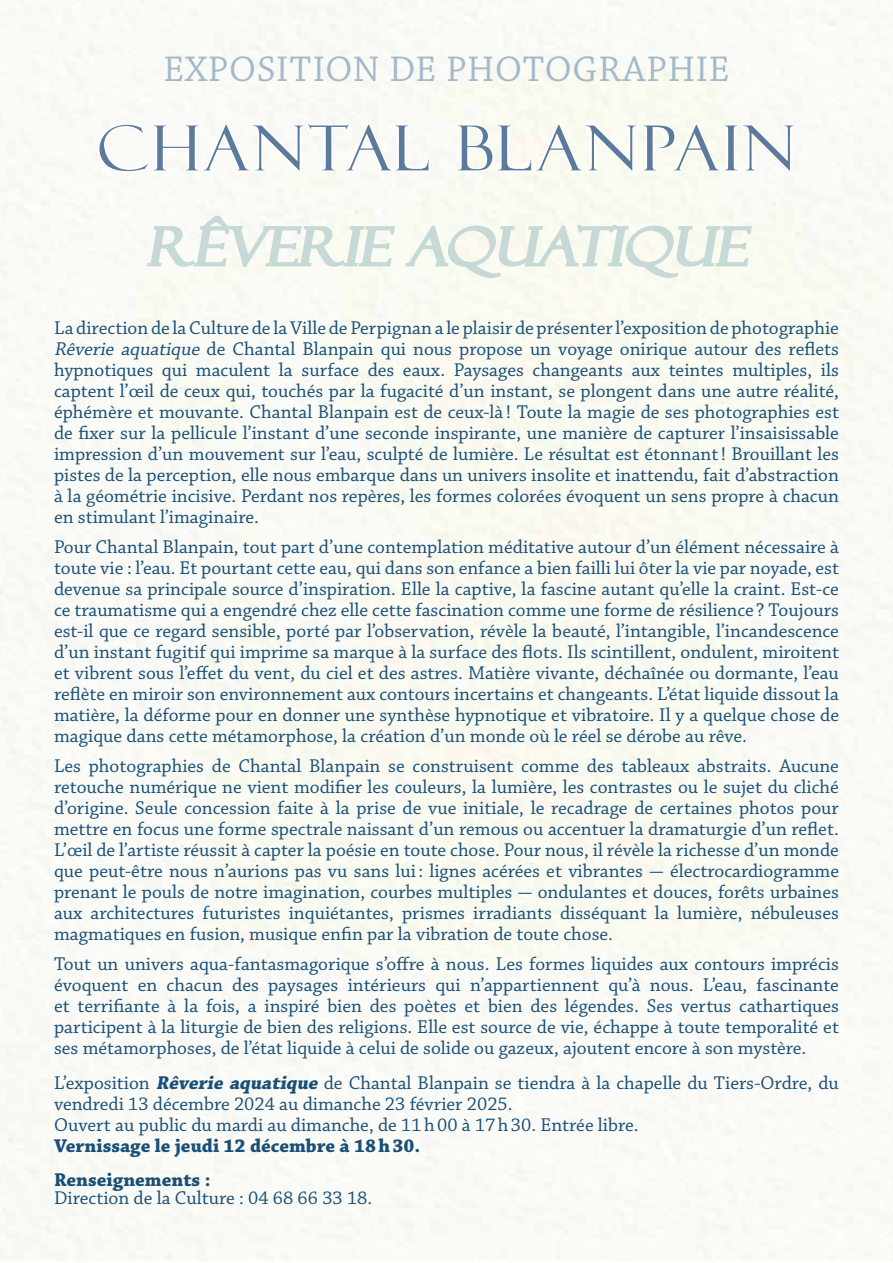
<style>
.page{position:relative;width:893px;height:1263px;background:#fff}
.page>*{position:absolute;margin:0;border:0;box-sizing:border-box;transform-origin:0 0}
.t1{font:62.4px "Felix Titling";letter-spacing:.04em;color:#5c7a9c;scale:1.07 1}
.t2{font:italic 51.75px "Felix Titling";color:#c6d9d7;scale:1.13 1}
.t3{font:37.5px "Chaparral Pro";letter-spacing:.02em;color:#a3b9c9}
.t4{font:19.5px/21px "Chaparral Pro";color:#1a4f77;text-align:justify}
.t5{font:700 19.5px/34.5px "Chaparral Pro";color:#1a4f77}
.s1{font-style:italic}
.s2{font-weight:700;font-style:italic}
</style>
<div class="page">
<svg style="left:96px;top:111px;width:335px;height:67px"></svg>
<svg style="left:455px;top:122px;width:342px;height:56px"></svg>
<svg style="left:146px;top:213px;width:251px;height:56px"></svg>
<svg style="left:404px;top:195px;width:350px;height:85px"></svg>
<h3 class="t3" style="left:163px;top:48px;width:568px">EXPOSITION DE PHOTOGRAPHIE</h3>
<h1 class="t1" style="left:97px;top:112px;width:655px">CHANTAL BLANPAIN</h1>
<h2 class="t2" style="left:147px;top:217px;width:542px">RÊVERIE AQUATIQUE</h2>
<p class="t4" style="left:54px;top:318px;width:787px">La direction de la Culture de la Ville de Perpignan a le plaisir de présenter l’exposition de photographie <span class="s1">Rêverie aquatique</span> de Chantal Blanpain qui nous propose un voyage onirique autour des reflets hypnotiques qui maculent la surface des eaux. Paysages changeants aux teintes multiples, ils captent l’œil de ceux qui, touchés par la fugacité d’un instant, se plongent dans une autre réalité, éphémère et mouvante. Chantal Blanpain est de ceux-là ! Toute la magie de ses photographies est de fixer sur la pellicule l’instant d’une seconde inspirante, une manière de capturer l’insaisissable impression d’un mouvement sur l’eau, sculpté de lumière. Le résultat est étonnant! Brouillant les pistes de la perception, elle nous embarque dans un univers insolite et inattendu, fait d’abstraction à la géométrie incisive. Perdant nos repères, les formes colorées évoquent un sens propre à chacun en stimulant l’imaginaire.</p>
<p class="t4" style="left:54px;top:537px;width:786px">Pour Chantal Blanpain, tout part d’une contemplation méditative autour d’un élément nécessaire à toute vie : l’eau. Et pourtant cette eau, qui dans son enfance a bien failli lui ôter la vie par noyade, est devenue sa principale source d’inspiration. Elle la captive, la fascine autant qu’elle la craint. Est-ce ce traumatisme qui a engendré chez elle cette fascination comme une forme de résilience ? Toujours est-il que ce regard sensible, porté par l’observation, révèle la beauté, l’intangible, l’incandescence d’un instant fugitif qui imprime sa marque à la surface des flots. Ils scintillent, ondulent, miroitent et vibrent sous l’effet du vent, du ciel et des astres. Matière vivante, déchaînée ou dormante, l’eau reflète en miroir son environnement aux contours incertains et changeants. L’état liquide dissout la matière, la déforme pour en donner une synthèse hypnotique et vibratoire. Il y a quelque chose de magique dans cette métamorphose, la création d’un monde où le réel se dérobe au rêve.</p>
<p class="t4" style="left:54px;top:756px;width:786px">Les photographies de Chantal Blanpain se construisent comme des tableaux abstraits. Aucune retouche numérique ne vient modifier les couleurs, la lumière, les contrastes ou le sujet du cliché d’origine. Seule concession faite à la prise de vue initiale, le recadrage de certaines photos pour mettre en focus une forme spectrale naissant d’un remous ou accentuer la dramaturgie d’un reflet.<br>L’œil de l’artiste réussit à capter la poésie en toute chose. Pour nous, il révèle la richesse d’un monde que peut-être nous n’aurions pas vu sans lui: lignes acérées et vibrantes - électrocardiogramme prenant le pouls de notre imagination, courbes multiples - ondulantes et douces, forêts urbaines aux architectures futuristes inquiétantes, prismes irradiants disséquant la lumière, nébuleuses magmatiques en fusion, musique enfin par la vibration de toute chose.</p>
<p class="t4" style="left:54px;top:954px;width:786px">Tout un univers aqua-fantasmagorique s’offre à nous. Les formes liquides aux contours imprécis évoquent en chacun des paysages intérieurs qui n’appartiennent qu’à nous. L’eau, fascinante et terrifiante à la fois, a inspiré bien des poètes et bien des légendes. Ses vertus cathartiques participent à la liturgie de bien des religions. Elle est source de vie, échappe à toute temporalité et ses métamorphoses, de l’état liquide à celui de solide ou gazeux, ajoutent encore à son mystère.</p>
<p class="t4" style="left:54px;top:1072px;width:786px;text-align:left">L’exposition <span class="s2">Rêverie aquatique</span> de Chantal Blanpain se tiendra à la chapelle du Tiers-Ordre, du vendredi 13 décembre 2024 au dimanche 23 février 2025.<br>Ouvert au public du mardi au dimanche, de 11h00 à 17h30. Entrée libre.</p>
<p class="t5" style="left:54px;top:1129px;width:368px">Vernissage le jeudi 12 décembre à 18h30.<br>Renseignements :</p>
<p class="t4" style="left:54px;top:1188px;width:320px">Direction de la Culture : 04 68 66 33 18.</p>
</div>
